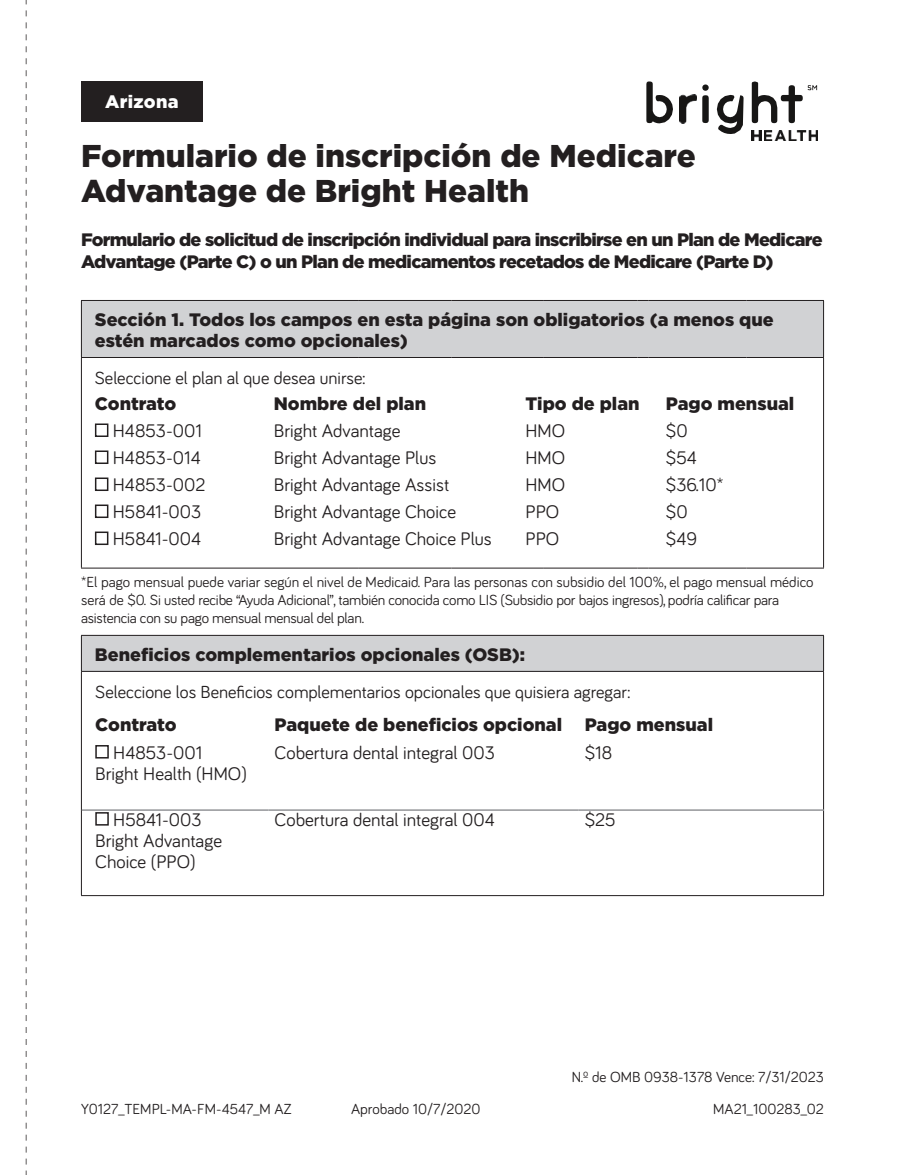
<style>
.page{position:relative;width:905px;height:1175px;background:#fff}
.page>*{position:absolute;margin:0;border:0;box-sizing:border-box;transform-origin:0 0}
.t1{font:900 31.5px/34.5px "Gotham";color:#231f20}
.Bariol_12_14_Table_a{font:18.75px/21px "Bariol";color:#231f20}
.Gotham_Black_12_14{font:900 18px/21px "Gotham";letter-spacing:-.005em;color:#231f20}
.Gotham_Black_12_14-2{font:900 18px/21.6px "Gotham";letter-spacing:-.04em;color:#231f20}
.t2{font:18px "Bariol";color:#231f20}
.t3{font:900 18px "Gotham";letter-spacing:.02em;color:#fff}
.Bariol_12_14_Table_a-2{font:15px/18px "Bariol";color:#231f20}
</style>
<div class="page">
<svg style="left:26px;top:0;width:1px;height:1174px"></svg>
<div style="left:81px;top:300px;width:742px;height:57px;background:#d1d2d4"></div>
<hr style="left:823px;top:301px;width:1px;height:56px;background:#231f20">
<hr style="left:823px;top:358px;width:1px;height:209px;background:#231f20">
<hr style="left:81px;top:300px;width:278px;height:1px;background:#231f20">
<hr style="left:81px;top:301px;width:1px;height:56px;background:#231f20">
<hr style="left:359px;top:300px;width:92px;height:1px;background:#231f20">
<hr style="left:451px;top:300px;width:93px;height:1px;background:#231f20">
<hr style="left:544px;top:300px;width:93px;height:1px;background:#231f20">
<hr style="left:648px;top:300px;width:98px;height:1px;background:#231f20">
<hr style="left:746px;top:300px;width:77px;height:1px;background:#231f20">
<hr style="left:81px;top:357px;width:278px;height:1px;background:#231f20">
<hr style="left:81px;top:358px;width:1px;height:209px;background:#231f20">
<hr style="left:359px;top:357px;width:92px;height:1px;background:#231f20">
<hr style="left:451px;top:357px;width:93px;height:1px;background:#231f20">
<hr style="left:544px;top:357px;width:93px;height:1px;background:#231f20">
<hr style="left:648px;top:357px;width:98px;height:1px;background:#231f20">
<hr style="left:746px;top:357px;width:77px;height:1px;background:#231f20">
<hr style="left:81px;top:567px;width:278px;height:1px;background:#231f20">
<hr style="left:359px;top:567px;width:92px;height:1px;background:#231f20">
<hr style="left:451px;top:567px;width:93px;height:1px;background:#231f20">
<hr style="left:544px;top:567px;width:93px;height:1px;background:#231f20">
<hr style="left:648px;top:567px;width:98px;height:1px;background:#231f20">
<hr style="left:746px;top:567px;width:77px;height:1px;background:#231f20">
<div style="left:95px;top:423px;width:13px;height:14px;border:2px solid #231f20"></div>
<div style="left:95px;top:450px;width:13px;height:14px;border:2px solid #231f20"></div>
<div style="left:95px;top:477px;width:13px;height:14px;border:2px solid #231f20"></div>
<div style="left:95px;top:504px;width:13px;height:14px;border:2px solid #231f20"></div>
<div style="left:95px;top:531px;width:13px;height:14px;border:2px solid #231f20"></div>
<svg style="left:752px;top:130px;width:9px;height:11px"></svg>
<img style="left:764px;top:130px;width:53px;height:11px">
<svg style="left:751px;top:81px;width:66px;height:42px"></svg>
<svg style="left:702px;top:84px;width:6px;height:39px"></svg>
<img style="left:679px;top:95px;width:17px;height:28px">
<svg style="left:716px;top:95px;width:27px;height:39px"></svg>
<svg style="left:646px;top:81px;width:27px;height:42px"></svg>
<div style="left:81px;top:81px;width:121px;height:41px;background:#231f20"></div>
<div style="left:81px;top:635px;width:742px;height:36px;background:#d1d2d4"></div>
<hr style="left:81px;top:635px;width:743px;height:1px;background:#231f20">
<hr style="left:81px;top:635px;width:1px;height:36px;background:#231f20">
<hr style="left:823px;top:635px;width:1px;height:36px;background:#231f20">
<hr style="left:81px;top:671px;width:743px;height:1px;background:#231f20">
<hr style="left:81px;top:671px;width:1px;height:224px;background:#231f20">
<hr style="left:823px;top:671px;width:1px;height:224px;background:#231f20">
<hr style="left:81px;top:895px;width:743px;height:1px;background:#231f20">
<hr style="left:82px;top:809px;width:186px;height:2px;background:#939598">
<hr style="left:268px;top:809px;width:310px;height:2px;background:#939598">
<hr style="left:578px;top:809px;width:246px;height:2px;background:#939598">
<div style="left:95px;top:745px;width:14px;height:13px;border:2px solid #231f20"></div>
<div style="left:95px;top:812px;width:14px;height:13px;border:2px solid #231f20"></div>
<p class="t3" style="left:105px;top:90px;width:75px">Arizona</p>
<p class="t1" style="left:81px;top:138px;width:616px">Formulario de inscripción de Medicare<br>Advantage de Bright Health</p>
<p class="Gotham_Black_12_14-2" style="left:81px;top:229px;width:743px">Formulario de solicitud de inscripción individual para inscribirse en un Plan de Medicare<br>Advantage (Parte C) o un Plan de medicamentos recetados de Medicare (Parte D)</p>
<p class="Gotham_Black_12_14" style="left:95px;top:308px;width:680px">Sección 1. Todos los campos en esta página son obligatorios (a menos que estén marcados como opcionales)</p>
<p class="t2" style="left:95px;top:366px;width:272px">Seleccione el plan al que desea unirse:</p>
<p class="Gotham_Black_12_14" style="left:95px;top:392px;width:83px">Contrato</p>
<p class="Gotham_Black_12_14" style="left:274px;top:392px;width:154px">Nombre del plan</p>
<p class="Gotham_Black_12_14" style="left:525px;top:392px;width:116px">Tipo de plan</p>
<p class="Gotham_Black_12_14" style="left:666px;top:392px;width:130px">Pago mensual</p>
<p class="Bariol_12_14_Table_a" style="left:113px;top:419px;width:91px">H4853-001</p>
<p class="Bariol_12_14_Table_a" style="left:274px;top:419px;width:128px">Bright Advantage</p>
<p class="Bariol_12_14_Table_a" style="left:525px;top:419px;width:41px">HMO</p>
<p class="Bariol_12_14_Table_a" style="left:666px;top:419px;width:23px">$0</p>
<p class="Bariol_12_14_Table_a" style="left:113px;top:446px;width:89px">H4853-014</p>
<p class="Bariol_12_14_Table_a" style="left:274px;top:446px;width:164px">Bright Advantage Plus</p>
<p class="Bariol_12_14_Table_a" style="left:525px;top:446px;width:41px">HMO</p>
<p class="Bariol_12_14_Table_a" style="left:666px;top:446px;width:32px">$54</p>
<p class="Bariol_12_14_Table_a" style="left:113px;top:473px;width:94px">H4853-002</p>
<p class="Bariol_12_14_Table_a" style="left:274px;top:473px;width:177px">Bright Advantage Assist</p>
<p class="Bariol_12_14_Table_a" style="left:525px;top:473px;width:41px">HMO</p>
<p class="Bariol_12_14_Table_a" style="left:666px;top:473px;width:59px">$36.10*</p>
<p class="Bariol_12_14_Table_a" style="left:113px;top:500px;width:90px">H5841-003</p>
<p class="Bariol_12_14_Table_a" style="left:274px;top:500px;width:184px">Bright Advantage Choice</p>
<p class="Bariol_12_14_Table_a" style="left:525px;top:500px;width:35px">PPO</p>
<p class="Bariol_12_14_Table_a" style="left:666px;top:500px;width:23px">$0</p>
<p class="Bariol_12_14_Table_a" style="left:113px;top:527px;width:90px">H5841-004</p>
<p class="Bariol_12_14_Table_a" style="left:274px;top:527px;width:219px">Bright Advantage Choice Plus</p>
<p class="Bariol_12_14_Table_a" style="left:525px;top:527px;width:35px">PPO</p>
<p class="Bariol_12_14_Table_a" style="left:666px;top:527px;width:33px">$49</p>
<p class="Bariol_12_14_Table_a-2" style="left:81px;top:572px;width:734px">*El pago mensual puede variar según el nivel de Medicaid. Para las personas con subsidio del 100%, el pago mensual médico será de $0. Si usted recibe “Ayuda Adicional”, también conocida como LIS (Subsidio por bajos ingresos), podría calificar para asistencia con su pago mensual mensual del plan.</p>
<p class="Gotham_Black_12_14" style="left:95px;top:643px;width:432px">Beneficios complementarios opcionales (OSB):</p>
<p class="t2" style="left:95px;top:679px;width:536px">Seleccione los Beneficios complementarios opcionales que quisiera agregar:</p>
<p class="Gotham_Black_12_14" style="left:95px;top:714px;width:83px">Contrato</p>
<p class="Gotham_Black_12_14" style="left:274px;top:714px;width:289px">Paquete de beneficios opcional</p>
<p class="Gotham_Black_12_14" style="left:584px;top:714px;width:130px">Pago mensual</p>
<p class="Bariol_12_14_Table_a" style="left:95px;top:740px;width:153px;text-indent:18px">H4853-001<br>Bright Health (HMO)</p>
<p class="Bariol_12_14_Table_a" style="left:274px;top:740px;width:222px">Cobertura dental integral 003</p>
<p class="Bariol_12_14_Table_a" style="left:584px;top:740px;width:29px">$18</p>
<p class="Bariol_12_14_Table_a" style="left:95px;top:807px;width:128px;text-indent:18px">H5841-003<br>Bright Advantage<br>Choice (PPO)</p>
<p class="Bariol_12_14_Table_a" style="left:274px;top:807px;width:222px">Cobertura dental integral 004</p>
<p class="Bariol_12_14_Table_a" style="left:584px;top:807px;width:32px">$25</p>
<p class="Bariol_12_14_Table_a-2" style="left:81px;top:1098px;width:212px">Y0127_TEMPL-MA-FM-4547_M AZ</p>
<p class="Bariol_12_14_Table_a-2" style="left:351px;top:1098px;width:131px">Aprobado 10/7/2020</p>
<p class="Bariol_12_14_Table_a-2" style="left:572px;top:1067px;width:253px">N.º de OMB 0938-1378 Vence: 7/31/2023</p>
<p class="Bariol_12_14_Table_a-2" style="left:713px;top:1098px;width:112px">MA21_100283_02</p>
</div>
